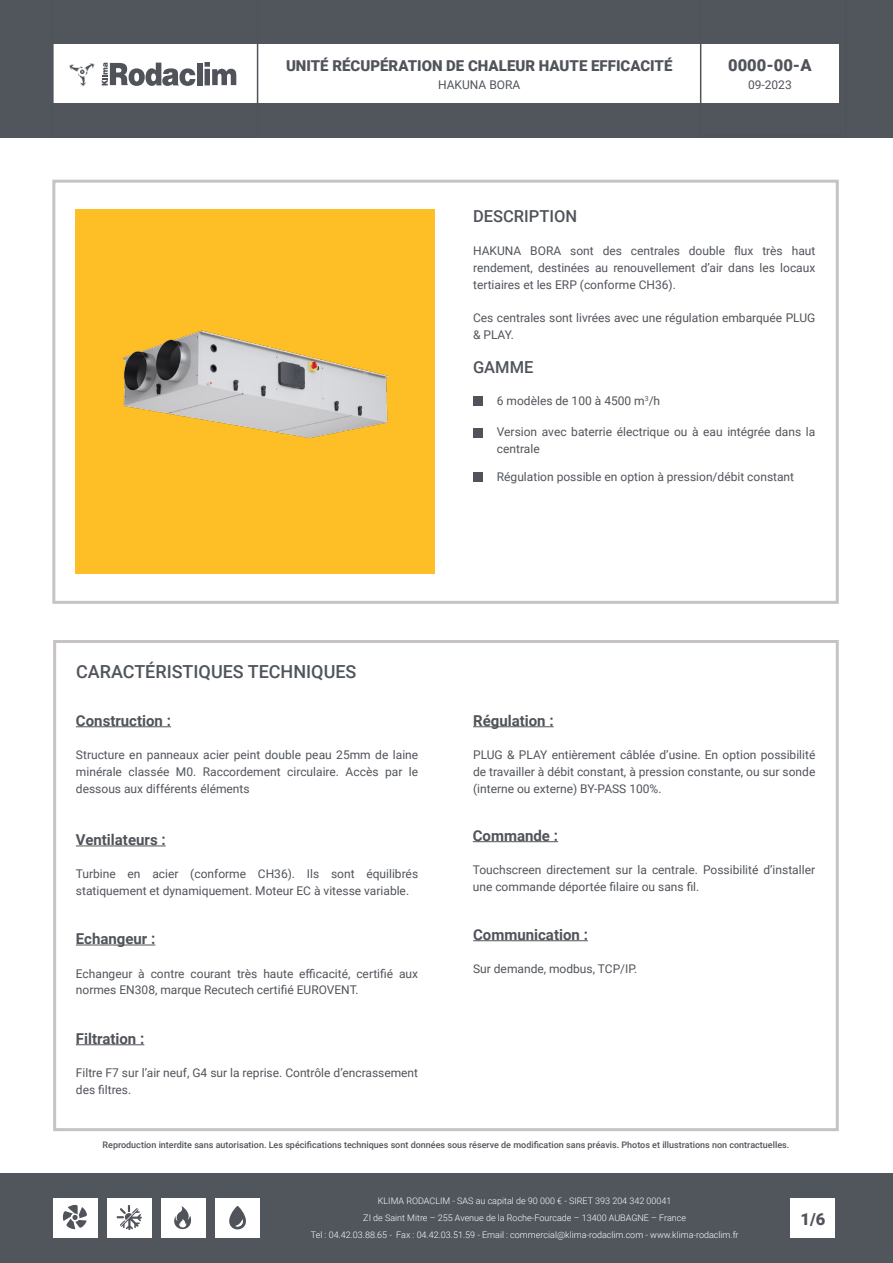
<style>
.page{position:relative;width:893px;height:1263px;background:#fff}
.page>*{position:absolute;margin:0;border:0;box-sizing:border-box;transform-origin:0 0}
.t1{font:500 18px "Roboto";color:#50555b}
.t2{font:500 16.5px "Roboto";color:#50545a}
.t3{font:900 16.5px "Roboto";color:#50545a}
.t4{font:700 15px "Roboto";color:#50545a}
.t5{font:900 15px "Roboto";color:#50545a}
.t6{font:12px/16.8px "Roboto";color:#50545a}
.t7{font:300 9px/16.8px "Roboto";color:#fff;text-align:center}
.t8{font:500 9px "Roboto";color:#50545a}
</style>
<div class="page">
<div style="left:53px;top:640px;width:786px;height:491px;border:3px solid #c7c2c4"></div>
<div style="left:52px;top:180px;width:787px;height:424px;border:3px solid #c7c2c4"></div>
<div style="left:0;top:0;width:893px;height:137px;background:#51565d"></div>
<div style="left:53px;top:45px;width:786px;height:58px;background:#fff"></div>
<div style="left:0;top:1174px;width:893px;height:89px;background:#51565c"></div>
<svg style="left:700px;top:44px;width:139px;height:59px"></svg>
<svg style="left:53px;top:44px;width:205px;height:59px"></svg>
<div style="left:53px;top:1198px;width:44px;height:40px;background:#fff"></div>
<div style="left:107px;top:1198px;width:44px;height:40px;background:#fff"></div>
<div style="left:161px;top:1198px;width:44px;height:40px;background:#fff"></div>
<div style="left:215px;top:1198px;width:44px;height:40px;background:#fff"></div>
<svg style="left:63px;top:1205px;width:24px;height:24px"></svg>
<svg style="left:174px;top:1206px;width:17px;height:23px"></svg>
<svg style="left:117px;top:1205px;width:25px;height:25px"></svg>
<svg style="left:229px;top:1206px;width:17px;height:23px"></svg>
<div style="left:790px;top:1198px;width:45px;height:40px;background:#fff"></div>
<div style="left:75px;top:209px;width:360px;height:365px;background:#fdbe26"></div>
<img style="left:122px;top:330px;width:267px;height:109px">
<div style="left:473px;top:396px;width:9px;height:10px;background:#50545a"></div>
<div style="left:473px;top:428px;width:9px;height:9px;background:#50545a"></div>
<div style="left:473px;top:473px;width:9px;height:9px;background:#50545a"></div>
<hr style="left:76px;top:726px;width:95px;height:1px;background:#50545a">
<hr style="left:76px;top:845px;width:90px;height:1px;background:#50545a">
<hr style="left:76px;top:945px;width:79px;height:1px;background:#50545a">
<hr style="left:76px;top:1044px;width:68px;height:1px;background:#50545a">
<hr style="left:473px;top:841px;width:85px;height:1px;background:#50545a">
<hr style="left:473px;top:726px;width:81px;height:1px;background:#50545a">
<hr style="left:473px;top:940px;width:115px;height:1px;background:#50545a">
<p class="t5" style="left:286px;top:55px;width:388px">UNITÉ RÉCUPÉRATION DE CHALEUR HAUTE EFFICACITÉ</p>
<p class="t6" style="left:438px;top:75px;width:84px">HAKUNA BORA</p>
<h2 class="t3" style="left:728px;top:53px;width:85px">0000-00-A</h2>
<p class="t6" style="left:748px;top:76px;width:45px">09-2023</p>
<h2 class="t2" style="left:473px;top:204px;width:106px">DESCRIPTION</h2>
<p class="t6" style="left:473px;top:242px;width:344px;text-align:justify">HAKUNA BORA sont des centrales double flux très haut rendement, destinées au renouvellement d’air dans les locaux tertiaires et les ERP (conforme CH36).</p>
<p class="t6" style="left:473px;top:309px;width:344px">Ces centrales sont livrées avec une régulation embarquée PLUG &amp; PLAY.</p>
<h2 class="t2" style="left:473px;top:355px;width:62px">GAMME</h2>
<p class="t6" style="left:497px;top:392px;width:165px">6 modèles de 100 à 4500 m<sup>3</sup>/h</p>
<p class="t6" style="left:497px;top:423px;width:320px">Version avec baterrie électrique ou à eau intégrée dans la centrale</p>
<p class="t6" style="left:497px;top:468px;width:299px">Régulation possible en option à pression/débit constant</p>
<h1 class="t1" style="left:76px;top:659px;width:282px">CARACTÉRISTIQUES TECHNIQUES</h1>
<p class="t4" style="left:76px;top:710px;width:97px">Construction :</p>
<p class="t6" style="left:76px;top:746px;width:344px;text-align:justify">Structure en panneaux acier peint double peau 25mm de laine minérale classée M0. Raccordement circulaire. Accès par le dessous aux différents éléments</p>
<p class="t4" style="left:76px;top:829px;width:91px">Ventilateurs :</p>
<p class="t6" style="left:76px;top:865px;width:344px">Turbine en acier (conforme CH36). Ils sont équilibrés statiquement et dynamiquement. Moteur EC à vitesse variable.</p>
<p class="t4" style="left:76px;top:928px;width:81px">Echangeur :</p>
<p class="t6" style="left:76px;top:964px;width:344px">Echangeur à contre courant très haute efficacité, certifié aux normes EN308, marque Recutech certifié EUROVENT.</p>
<p class="t4" style="left:76px;top:1028px;width:70px">Filtration :</p>
<p class="t6" style="left:76px;top:1064px;width:344px">Filtre F7 sur l’air neuf, G4 sur la reprise. Contrôle d’encrassement des filtres.</p>
<p class="t4" style="left:473px;top:710px;width:82px">Régulation :</p>
<p class="t6" style="left:473px;top:746px;width:344px;text-align:justify">PLUG &amp; PLAY entièrement câblée d’usine. En option possibilité de travailler à débit constant, à pression constante, ou sur sonde (interne ou externe) BY-PASS 100%.</p>
<p class="t4" style="left:473px;top:825px;width:87px">Commande :</p>
<p class="t6" style="left:473px;top:861px;width:344px">Touchscreen directement sur la centrale. Possibilité d’installer une commande déportée filaire ou sans fil.</p>
<p class="t4" style="left:473px;top:924px;width:116px">Communication :</p>
<p class="t6" style="left:473px;top:960px;width:166px">Sur demande, modbus, TCP/IP.</p>
<p class="t8" style="left:103px;top:1139px;width:688px">Reproduction interdite sans autorisation. Les spécifications techniques sont données sous réserve de modification sans préavis. Photos et illustrations non contractuelles.</p>
<p class="t7" style="left:311px;top:1192px;width:429px">KLIMA RODACLIM - SAS au capital de 90 000 € - SIRET 393 204 342 00041<br>ZI de Saint Mitre – 255 Avenue de la Roche-Fourcade – 13400 AUBAGNE – France<br>Tel : 04.42.03.88.65 - Fax : 04.42.03.51.59 - Email : commercial@klima-rodaclim.com - www.klima-rodaclim.fr</p>
<h2 class="t3" style="left:800px;top:1207px;width:26px">1/6</h2>
</div>
